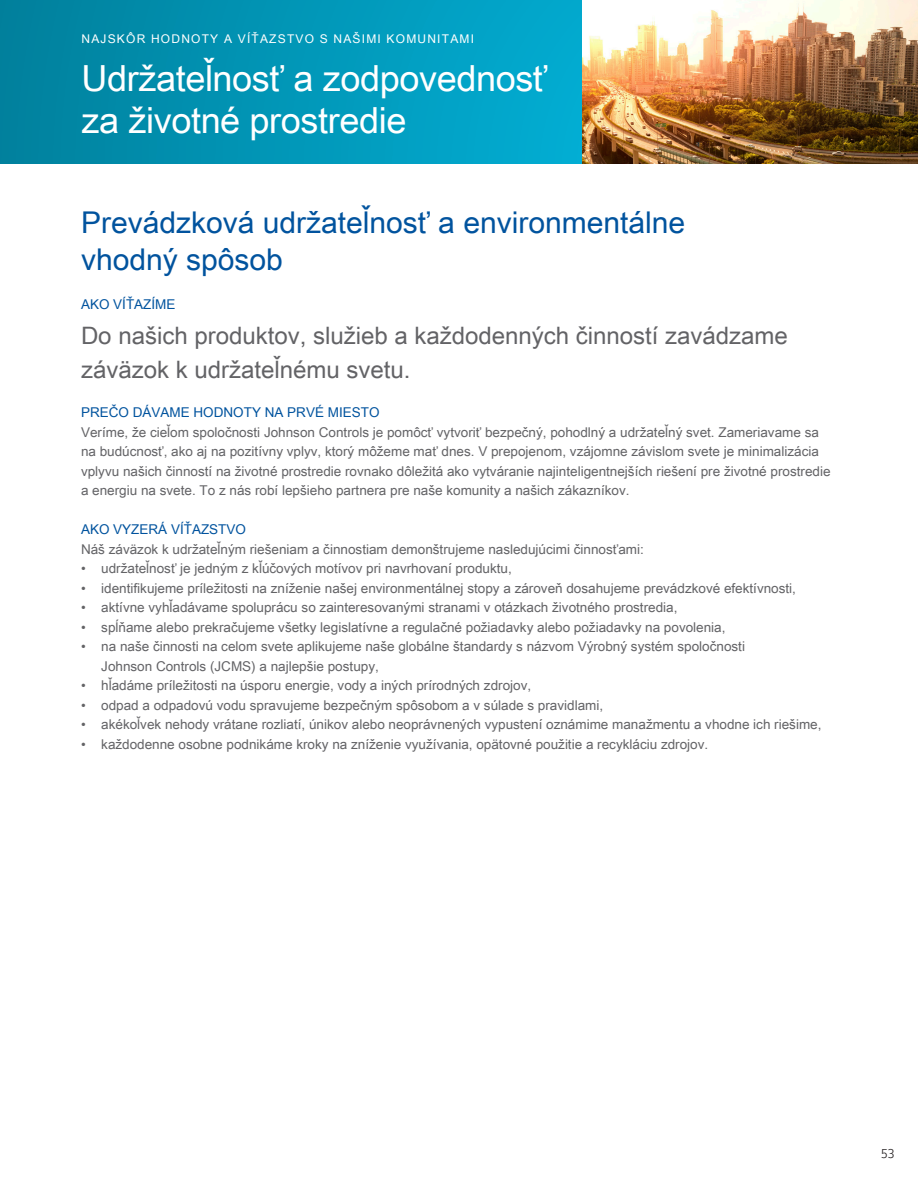
<style>
.page{position:relative;width:918px;height:1188px;background:#fff}
.page>*{position:absolute;margin:0;border:0;box-sizing:border-box;transform-origin:0 0}
.Section_Headline{font:36px/42px "Arial Unicode MS";letter-spacing:-.01em;color:#fff}
.Section_Headline_-_B{font:30px/37.5px "Arial Unicode MS";color:#01539e}
.How_We_Win_Body{font:24px/34.5px "Arial Unicode MS";color:#636366}
.Body{font:13.5px/19.5px "Arial Unicode MS";color:#636366}
.Section_Subhead{font:13.5px "Arial Unicode MS";color:#01539e}
.t1{font:13.5px "Maurea Light Lf";color:#231f20}
.Section_Descriptor{font:12px "Arial Unicode MS";letter-spacing:.1em;color:#fff}
</style>
<div class="page">
<svg style="left:0;top:0;width:582px;height:163px;background:#0196b7"></svg>
<img style="left:582px;top:0;width:336px;height:163px">
<p class="Section_Descriptor" style="left:82px;top:30px;width:394px">NAJSKÔR HODNOTY A VÍŤAZSTVO S NAŠIMI KOMUNITAMI</p>
<p class="Section_Headline" style="left:82px;top:57px;width:468px">Udržateľnosť a zodpovednosť za životné prostredie</p>
<p class="Section_Headline_-_B" style="left:81px;top:203px;width:606px">Prevádzková udržateľnosť a environmentálne vhodný spôsob</p>
<p class="Section_Subhead" style="left:81px;top:295px;width:96px">AKO VÍŤAZÍME</p>
<p class="How_We_Win_Body" style="left:81px;top:318px;width:708px">Do našich produktov, služieb a každodenných činností zavádzame záväzok k udržateľnému svetu.</p>
<p class="Section_Subhead" style="left:81px;top:403px;width:300px">PREČO DÁVAME HODNOTY NA PRVÉ MIESTO</p>
<p class="Body" style="left:81px;top:422px;width:751px">Veríme, že cieľom spoločnosti Johnson Controls je pomôcť vytvoriť bezpečný, pohodlný a udržateľný svet. Zameriavame sa na budúcnosť, ako aj na pozitívny vplyv, ktorý môžeme mať dnes. V prepojenom, vzájomne závislom svete je minimalizácia vplyvu našich činností na životné prostredie rovnako dôležitá ako vytváranie najinteligentnejších riešení pre životné prostredie a energiu na svete. To z nás robí lepšieho partnera pre naše komunity a našich zákazníkov.</p>
<p class="Section_Subhead" style="left:81px;top:520px;width:167px">AKO VYZERÁ VÍŤAZSTVO</p>
<p class="Body" style="left:81px;top:539px;width:564px">Náš záväzok k udržateľným riešeniam a činnostiam demonštrujeme nasledujúcimi činnosťami:</p>
<p class="Body" style="left:81px;top:559px;width:432px">• udržateľnosť je jedným z kľúčových motívov pri navrhovaní produktu,</p>
<p class="Body" style="left:81px;top:578px;width:717px">• identifikujeme príležitosti na zníženie našej environmentálnej stopy a zároveň dosahujeme prevádzkové efektívnosti,</p>
<p class="Body" style="left:81px;top:598px;width:598px">• aktívne vyhľadávame spoluprácu so zainteresovanými stranami v otázkach životného prostredia,</p>
<p class="Body" style="left:81px;top:617px;width:646px">• spĺňame alebo prekračujeme všetky legislatívne a regulačné požiadavky alebo požiadavky na povolenia,</p>
<p class="Body" style="left:101px;top:637px;width:645px;text-indent:-20px">• na naše činnosti na celom svete aplikujeme naše globálne štandardy s názvom Výrobný systém spoločnosti<br>Johnson Controls (JCMS) a najlepšie postupy,</p>
<p class="Body" style="left:81px;top:676px;width:452px">• hľadáme príležitosti na úsporu energie, vody a iných prírodných zdrojov,</p>
<p class="Body" style="left:81px;top:695px;width:524px">• odpad a odpadovú vodu spravujeme bezpečným spôsobom a v súlade s pravidlami,</p>
<p class="Body" style="left:81px;top:715px;width:742px">• akékoľvek nehody vrátane rozliatí, únikov alebo neoprávnených vypustení oznámime manažmentu a vhodne ich riešime,</p>
<p class="Body" style="left:81px;top:734px;width:629px">• každodenne osobne podnikáme kroky na zníženie využívania, opätovné použitie a recykláciu zdrojov.</p>
<p class="t1" style="left:881px;top:1145px;width:15px">53</p>
</div>
